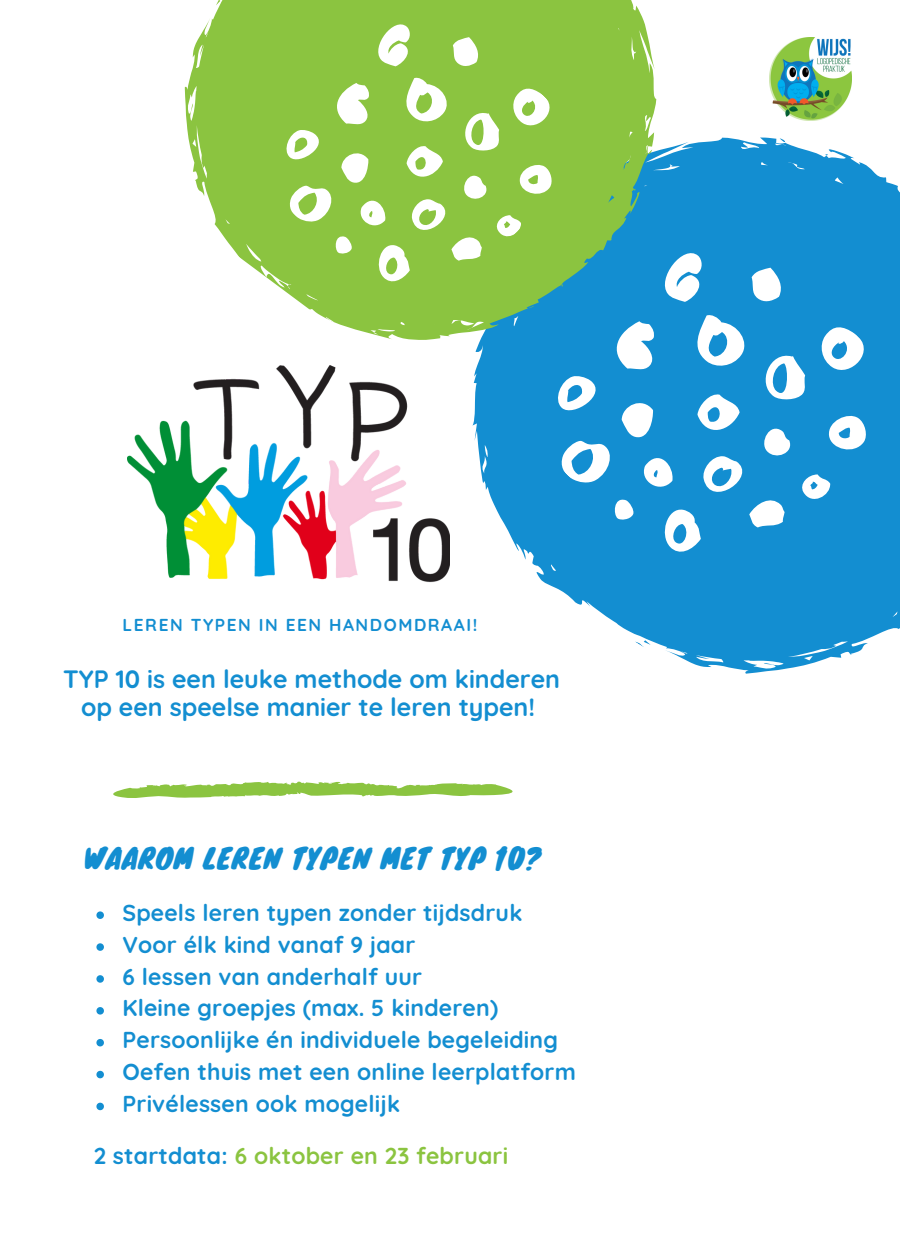
<style>
.page{position:relative;width:900px;height:1260px;background:#fff}
.page>*{position:absolute;margin:0;border:0;box-sizing:border-box;transform-origin:0 0}
.t1{font:27.5px "Knewave";letter-spacing:.03em;color:#138ed1}
.t2{font:700 25px/28px "Quicksand";color:#138ed1;text-align:center}
.t3{font:700 23px "Quicksand";letter-spacing:.01em;color:#138ed1}
.t4{font:700 23px "Quicksand";letter-spacing:.01em;color:#8bc440}
.t5{font:700 17.25px "Quicksand";letter-spacing:.09em;color:#138ed1}
.s1{color:#138ed1}
</style>
<div class="page">
<svg style="left:532px;top:175px;width:368px;height:499px;fill:#138ed1"></svg>
<svg style="left:184px;top:0;width:457px;height:285px;fill:#8bc440"></svg>
<svg style="left:113px;top:781px;width:400px;height:17px"></svg>
<svg style="left:277px;top:15px;width:601px;height:545px"></svg>
<img style="left:769px;top:38px;width:83px;height:82px">
<img style="left:127px;top:365px;width:323px;height:218px">
<svg style="left:96px;top:911px;width:8px;height:8px"></svg>
<svg style="left:96px;top:943px;width:8px;height:8px"></svg>
<svg style="left:96px;top:975px;width:8px;height:8px"></svg>
<svg style="left:96px;top:1007px;width:8px;height:8px"></svg>
<svg style="left:96px;top:1039px;width:8px;height:7px"></svg>
<svg style="left:96px;top:1071px;width:8px;height:7px"></svg>
<svg style="left:96px;top:1103px;width:8px;height:7px"></svg>
<p class="t5" style="left:123px;top:614px;width:356px">LEREN TYPEN IN EEN HANDOMDRAAI!</p>
<p class="t2" style="left:63px;top:665px;width:498px">TYP 10 is een leuke methode om kinderen op een speelse manier te leren typen!</p>
<p class="t1" style="left:84px;top:836px;width:458px">WAAROM LEREN TYPEN MET TYP 10?</p>
<p class="t3" style="left:122px;top:898px;width:402px">Speels leren typen zonder tijdsdruk</p>
<p class="t3" style="left:122px;top:930px;width:295px">Voor élk kind vanaf 9 jaar</p>
<p class="t3" style="left:122px;top:962px;width:301px">6 lessen van anderhalf uur</p>
<p class="t3" style="left:122px;top:993px;width:377px">Kleine groepjes (max. 5 kinderen)</p>
<p class="t3" style="left:122px;top:1025px;width:437px">Persoonlijke én individuele begeleiding</p>
<p class="t3" style="left:122px;top:1057px;width:455px">Oefen thuis met een online leerplatform</p>
<p class="t3" style="left:122px;top:1089px;width:279px">Privélessen ook mogelijk</p>
<p class="t4" style="left:94px;top:1141px;width:416px"><span class="s1">2 startdata:</span> 6 oktober en 23 februari</p>
</div>
